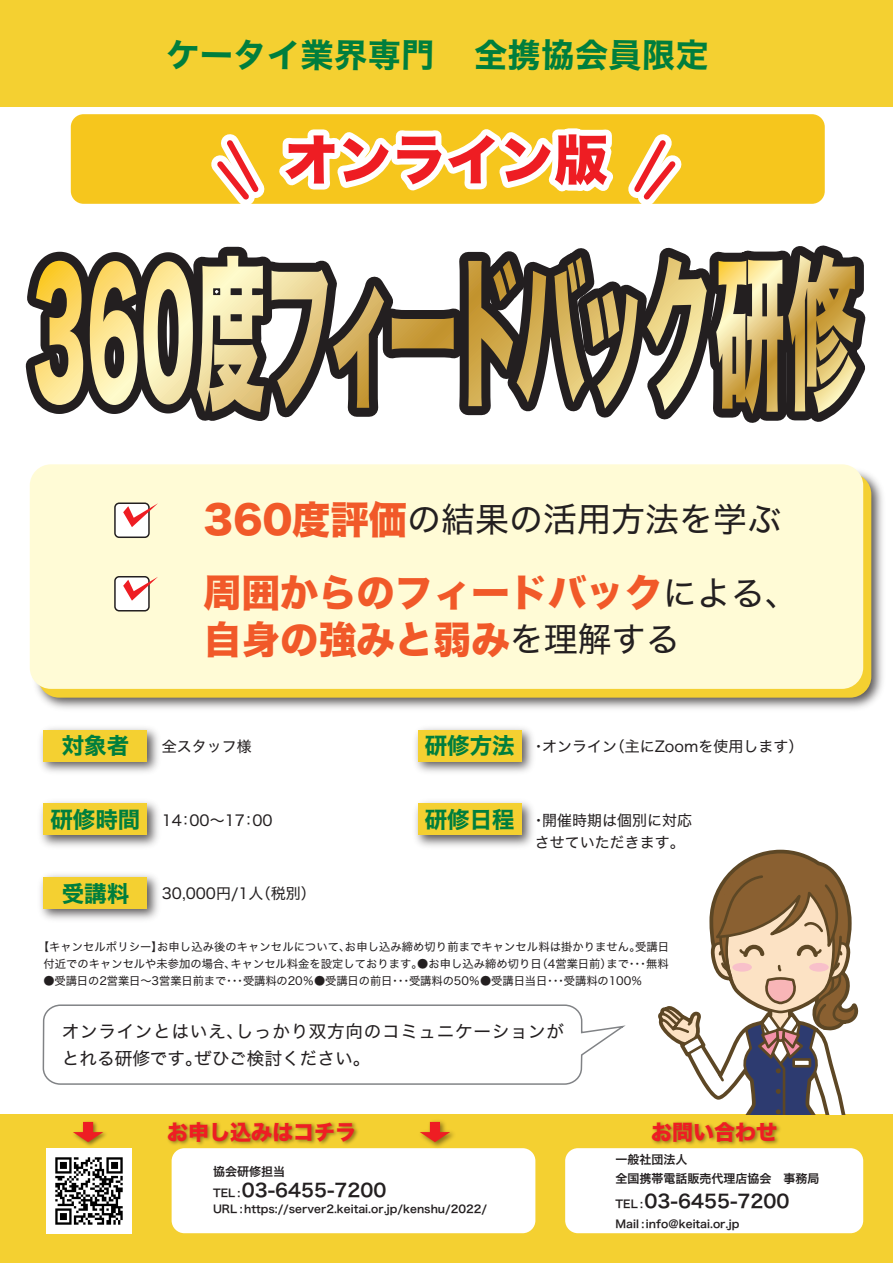
<style>
.page{position:relative;width:893px;height:1263px;background:#fff}
.page>*{position:absolute;margin:0;border:0;box-sizing:border-box;transform-origin:0 0}
.t1{font:54px "Hira Kaku Std W8";color:#ee1d23}
.t2{font:38.25px/46.5px "Hira Kaku Std W8";color:#f15929}
.t3{font:34.05px "Hira Kaku Std W4";color:#231f20}
.t4{font:33px "Hira Kaku Std W7";color:#007e3d}
.t5{font:22.5px "Hira Kaku Std W7";color:#007e3d}
.t6{font:21px "Hira Kaku Std W8";color:#ee1d23}
.t7{font:18.3px "Hira Kaku Std W6";color:#231f20}
.t8{font:18.15px "Hira Kaku Std W6";color:#231f20}
.t9{font:17.7px/26.4px "Hira Kaku Std W4";letter-spacing:.035em;color:#231f20}
.t10{font:15px/22.5px "Hira Kaku Std W4";color:#231f20}
.t11{font:12px/19.5px "Hira Kaku Std W6";color:#231f20}
.t12{font:11.25px/16.8px "Hira Kaku Std W4";letter-spacing:.005em;color:#231f20;text-align:center}
.t13{font:10.8px "Hira Kaku Std W6";color:#231f20}
.s1{font-family:"Hira Kaku Std W8";font-size:38.25px;color:#f15929}
.s2{font-family:"Hira Kaku Std W4";font-size:34.05px;color:#231f20}
.s3{font-size:10.8px}
</style>
<div class="page">
<div style="left:0;top:0;width:893px;height:107px;background:#f4d031"></div>
<div style="left:0;top:1114px;width:893px;height:149px;background:#f4d031"></div>
<img style="left:40px;top:728px;width:118px;height:44px">
<div style="left:43px;top:730px;width:104px;height:31px;background:#f4d031"></div>
<img style="left:40px;top:874px;width:118px;height:46px">
<div style="left:43px;top:877px;width:104px;height:32px;background:#f4d031"></div>
<img style="left:40px;top:801px;width:118px;height:46px">
<div style="left:43px;top:804px;width:104px;height:31px;background:#f4d031"></div>
<img style="left:415px;top:801px;width:118px;height:46px">
<div style="left:418px;top:804px;width:104px;height:31px;background:#f4d031"></div>
<img style="left:415px;top:728px;width:118px;height:44px">
<div style="left:418px;top:730px;width:104px;height:31px;background:#f4d031"></div>
<img style="left:30px;top:484px;width:853px;height:225px">
<div style="left:38px;top:473px;width:833px;height:225px;background:#f4d031;border-radius:21px"></div>
<div style="left:30px;top:464px;width:833px;height:225px;background:#fffbd6;border-radius:21px"></div>
<div style="left:565px;top:1148px;width:298px;height:85px;background:#fff;border-radius:13px"></div>
<div style="left:172px;top:1148px;width:363px;height:85px;background:#fff;border-radius:13px"></div>
<svg style="left:658px;top:849px;width:199px;height:265px"></svg>
<div style="left:115px;top:503px;width:34px;height:34px;background:#fff;border-radius:4px"></div>
<div style="left:114px;top:502px;width:36px;height:36px;border:2px solid #231f20;border-radius:4px"></div>
<svg style="left:123px;top:503px;width:35px;height:24px"></svg>
<div style="left:115px;top:577px;width:34px;height:34px;background:#fff;border-radius:4px"></div>
<div style="left:114px;top:576px;width:36px;height:35px;border:2px solid #231f20;border-radius:4px"></div>
<svg style="left:123px;top:577px;width:35px;height:24px"></svg>
<img style="left:168px;top:1121px;width:195px;height:37px">
<img style="left:648px;top:1121px;width:136px;height:28px">
<img style="left:415px;top:1121px;width:44px;height:28px">
<svg style="left:420px;top:1122px;width:30px;height:20px"></svg>
<img style="left:83px;top:1121px;width:23px;height:25px">
<svg style="left:73px;top:1122px;width:30px;height:20px"></svg>
<svg style="left:25px;top:114px;width:853px;height:383px"></svg>
<img style="left:46px;top:1148px;width:85px;height:85px">
<svg style="left:42px;top:1004px;width:583px;height:81px"></svg>
<h3 class="t4" style="left:167px;top:25px;width:544px;rotate:1deg">ケータイ業界専門 全携協会員限定</h3>
<h1 class="t1" style="left:284px;top:130px;width:325px">オンライン版</h1>
<h3 class="t3" style="left:204px;top:494px;width:579px"><span class="s1">360度評価</span>の結果の活用方法を学ぶ</h3>
<h2 class="t2" style="left:204px;top:571px;width:597px">周囲からのフィードバック<span class="s2">による、</span>自身の強みと弱み<span class="s2">を理解する</span></h2>
<h3 class="t5" style="left:62px;top:728px;width:69px">対象者</h3>
<h3 class="t10" style="left:162px;top:735px;width:91px">全スタッフ様</h3>
<h3 class="t5" style="left:425px;top:728px;width:91px">研修方法</h3>
<h3 class="t10" style="left:531px;top:735px;width:274px">・オンライン（主にZoomを使用します）</h3>
<h3 class="t5" style="left:50px;top:802px;width:91px">研修時間</h3>
<h3 class="t10" style="left:162px;top:809px;width:112px">14：00～17：00</h3>
<h3 class="t5" style="left:425px;top:802px;width:91px">研修日程</h3>
<h3 class="t10" style="left:531px;top:809px;width:163px">・開催時期は個別に対応させていただきます。</h3>
<h3 class="t5" style="left:62px;top:875px;width:69px">受講料</h3>
<h3 class="t10" style="left:162px;top:882px;width:156px">30,000円/1人（税別）</h3>
<p class="t12" style="left:38px;top:938px;width:633px">【キャンセルポリシー】お申し込み後のキャンセルについて、お申し込み締め切り前までキャンセル料は掛かりません。受講日付近でのキャンセルや未参加の場合、キャンセル料金を設定しております。●お申し込み締め切り日（4営業日前）まで・・・無料</p>
<p class="t12" style="left:43px;top:972px;width:601px">●受講日の2営業日～3営業日前まで・・・受講料の20％●受講日の前日・・・受講料の50％●受講日当日・・・受講料の100％</p>
<h3 class="t9" style="left:62px;top:1018px;width:504px">オンラインとはいえ、しっかり双方向のコミュニケーションがとれる研修です。ぜひご検討ください。</h3>
<h3 class="t6" style="left:167px;top:1120px;width:191px">お申し込みはコチラ</h3>
<h3 class="t6" style="left:651px;top:1120px;width:127px">お問い合わせ</h3>
<p class="t11" style="left:213px;top:1162px;width:74px">協会研修担当</p>
<h3 class="t8" style="left:213px;top:1176px;width:175px"><span class="s3">TEL :</span> 03-6455-7200</h3>
<p class="t13" style="left:213px;top:1201px;width:276px">URL : https://server2.keitai.or.jp/kenshu/2022/</p>
<p class="t11" style="left:616px;top:1150px;width:206px">一般社団法人　<br>全国携帯電話販売代理店協会　事務局</p>
<h3 class="t7" style="left:616px;top:1187px;width:175px"><span class="s3">TEL :</span> 03-6455-7200</h3>
<p class="t13" style="left:616px;top:1215px;width:125px">Mail : info@keitai.or.jp</p>
</div>
